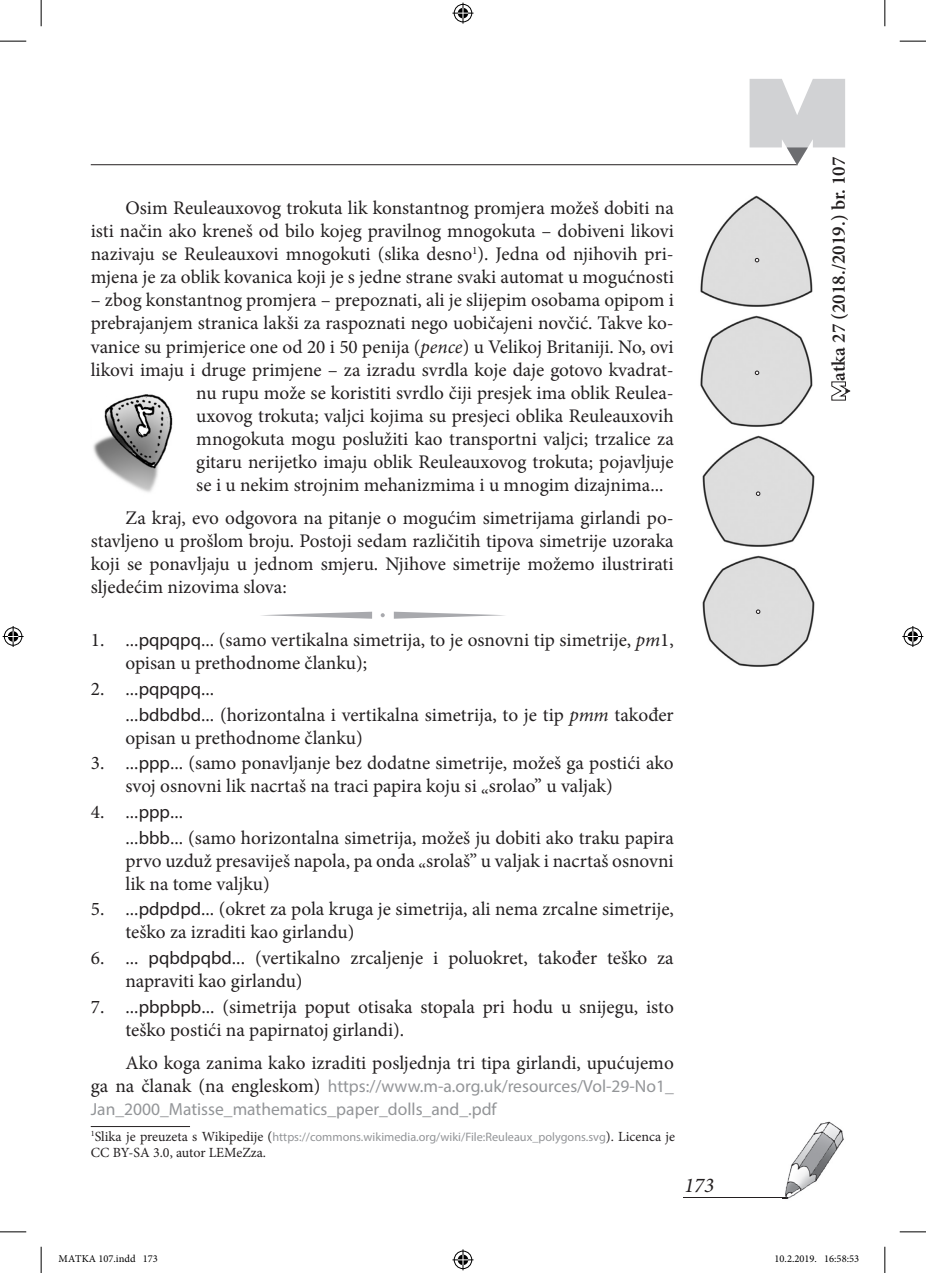
<style>
.page{position:relative;width:926px;height:1273px;background:#fff}
.page>*{position:absolute;margin:0;border:0;box-sizing:border-box;transform-origin:0 0}
.t1{font:italic 21px "Minion Pro";color:#231f20}
.t2{font:19.25px/23.1px "Minion Pro";color:#231f20}
.t3{font:600 19.25px "Minion Pro";color:#231f20}
.t4{font:17.5px/23.1px "Myriad Pro";color:#939598}
.fusnota{font:14px "Minion Pro";color:#231f20}
.fusnota-2{font:12.25px "Myriad Pro";color:#939598}
.t5{font:10.5px "Minion Pro";color:#000}
.s1{font-style:italic}
.s2{font-family:"Myriad Pro";font-size:18.38px}
.s3{font-family:"Minion Pro";font-size:19.25px;color:#231f20}
.s4{font-family:"Minion Pro";font-size:14px;color:#231f20}
</style>
<div class="page">
<hr style="left:91px;top:164px;width:706px;height:1px;background:#231f20">
<svg style="left:749px;top:79px;width:96px;height:86px"></svg>
<hr style="left:683px;top:1197px;width:104px;height:1px;background:#231f20">
<img style="left:782px;top:1121px;width:62px;height:78px">
<svg style="left:831px;top:381px;width:20px;height:20px"></svg>
<hr style="left:91px;top:1126px;width:99px;height:1px;background:#231f20">
<img style="left:702px;top:435px;width:113px;height:232px">
<svg style="left:756px;top:491px;width:4px;height:5px"></svg>
<svg style="left:756px;top:610px;width:4px;height:4px"></svg>
<img style="left:700px;top:195px;width:113px;height:232px">
<svg style="left:755px;top:258px;width:4px;height:4px"></svg>
<svg style="left:755px;top:371px;width:4px;height:4px"></svg>
<img style="left:93px;top:394px;width:80px;height:98px">
<svg style="left:261px;top:612px;width:111px;height:7px"></svg>
<svg style="left:394px;top:612px;width:111px;height:7px"></svg>
<svg style="left:381px;top:613px;width:4px;height:4px"></svg>
<svg style="left:0;top:41px;width:26px;height:1px"></svg>
<svg style="left:899px;top:41px;width:27px;height:1px"></svg>
<svg style="left:0;top:1231px;width:26px;height:1px"></svg>
<svg style="left:899px;top:1231px;width:27px;height:1px"></svg>
<svg style="left:41px;top:0;width:1px;height:26px"></svg>
<svg style="left:41px;top:1247px;width:1px;height:26px"></svg>
<svg style="left:884px;top:0;width:1px;height:26px"></svg>
<svg style="left:884px;top:1247px;width:1px;height:26px"></svg>
<svg style="left:452px;top:3px;width:21px;height:21px"></svg>
<svg style="left:452px;top:1249px;width:21px;height:21px"></svg>
<svg style="left:3px;top:626px;width:21px;height:21px"></svg>
<svg style="left:902px;top:626px;width:21px;height:21px"></svg>
<p class="t2" style="left:91px;top:196px;width:584px;text-align:justify;text-indent:35px">Osim Reuleauxovog trokuta lik konstantnog promjera možeš dobiti na isti način ako kreneš od bilo kojeg pravilnog mnogokuta – dobiveni likovi nazivaju se Reuleauxovi mnogokuti (slika desno<sup>1</sup>). Jedna od njihovih pri&shy;mjena je za oblik kovanica koji je s jedne strane svaki automat u mogućnosti</p>
<p class="t2" style="left:91px;top:289px;width:584px">– zbog konstantnog promjera – prepoznati, ali je slijepim osobama opipom i</p>
<p class="t2" style="left:91px;top:312px;width:584px">prebrajanjem stranica lakši za raspoznati nego uobičajeni novčić. Takve ko-</p>
<p class="t2" style="left:91px;top:335px;width:584px">vanice su primjerice one od 20 i 50 penija (<span class="s1">pence</span>) u Velikoj Britaniji. No, ovi</p>
<p class="t2" style="left:91px;top:358px;width:584px">likovi imaju i druge primjene – za izradu svrdla koje daje gotovo kvadrat-</p>
<p class="t2" style="left:196px;top:381px;width:479px">nu rupu može se koristiti svrdlo čiji presjek ima oblik Reulea-</p>
<p class="t2" style="left:196px;top:404px;width:479px">uxovog trokuta; valjci kojima su presjeci oblika Reuleauxovih</p>
<p class="t2" style="left:196px;top:427px;width:479px">mnogokuta mogu poslužiti kao transportni valjci; trzalice za</p>
<p class="t2" style="left:196px;top:450px;width:479px">gitaru nerijetko imaju oblik Reuleauxovog trokuta; pojavljuje</p>
<p class="t2" style="left:196px;top:473px;width:469px">se i u nekim strojnim mehanizmima i u mnogim dizajnima...</p>
<p class="t2" style="left:91px;top:506px;width:584px;text-align:justify;text-indent:35px">Za kraj, evo odgovora na pitanje o mogućim simetrijama girlandi po&shy;stavljeno u prošlom broju. Postoji sedam različitih tipova simetrije uzoraka koji se ponavljaju u jednom smjeru. Njihove simetrije možemo ilustrirati sljedećim nizovima slova:</p>
<p class="t2" style="left:125px;top:629px;width:550px;text-indent:-35px">1. ...<span class="s2">pqpqpq</span>... (samo vertikalna simetrija, to je osnovni tip simetrije, <span class="s1">pm</span>1, opisan u prethodnome članku);</p>
<p class="t2" style="left:91px;top:677px;width:125px">2. ...<span class="s2">pqpqpq</span>...</p>
<p class="t2" style="left:125px;top:703px;width:550px">...<span class="s2">bdbdbd</span>... (horizontalna i vertikalna simetrija, to je tip <span class="s1">pmm</span> također opisan u prethodnome članku)</p>
<p class="t2" style="left:125px;top:752px;width:550px;text-indent:-35px">3. ...<span class="s2">ppp</span>... (samo ponavljanje bez dodatne simetrije, možeš ga postići ako svoj osnovni lik nacrtaš na traci papira koju si</p>
<p class="t2" style="left:481px;top:785px;width:9px">“</p>
<p class="t2" style="left:489px;top:775px;width:125px">srolao” u valjak)</p>
<p class="t2" style="left:91px;top:800px;width:94px">4. ...<span class="s2">ppp</span>...</p>
<p class="t2" style="left:125px;top:826px;width:550px">...<span class="s2">bbb</span>... (samo horizontalna simetrija, možeš ju dobiti ako traku papira prvo uzduž presaviješ napola, pa onda</p>
<p class="t2" style="left:418px;top:859px;width:9px">“</p>
<p class="t2" style="left:426px;top:849px;width:249px">srolaš” u valjak i nacrtaš osnovni</p>
<p class="t2" style="left:125px;top:872px;width:146px">lik na tome valjku)</p>
<p class="t2" style="left:125px;top:898px;width:550px;text-indent:-35px">5. ...<span class="s2">pdpdpd</span>... (okret za pola kruga je simetrija, ali nema zrcalne simetrije, teško za izraditi kao girlandu)</p>
<p class="t2" style="left:125px;top:946px;width:549px;text-indent:-35px">6. ... <span class="s2">pqbdpqbd</span>... (vertikalno zrcaljenje i poluokret, također teško za napraviti kao girlandu)</p>
<p class="t2" style="left:125px;top:995px;width:550px;text-indent:-35px">7. ...<span class="s2">pbpbpb</span>... (simetrija poput otisaka stopala pri hodu u snijegu, isto teško postići na papirnatoj girlandi).</p>
<p class="t2" style="left:125px;top:1051px;width:550px">Ako koga zanima kako izraditi posljednja tri tipa girlandi, upućujemo</p>
<p class="t4" style="left:91px;top:1074px;width:584px"><span class="s3">ga na članak (na engleskom)</span> https://www.m-a.org.uk/resources/Vol-29-No1_<br>Jan_2000_Matisse_mathematics_paper_dolls_and_.pdf</p>
<p class="fusnota-2" style="left:91px;top:1129px;width:586px"><sup>1</sup><span class="s4">Slika je preuzeta s Wikipedije (</span>https://commons.wikimedia.org/wiki/File:Reuleaux_polygons.svg<span class="s4">). Licenca je</span></p>
<p class="fusnota" style="left:91px;top:1143px;width:177px">CC BY-SA 3.0, autor LEMeZza.</p>
<p class="t1" style="left:684px;top:1171px;width:32px">173</p>
<p class="t3" style="left:825px;top:381px;width:225px;rotate:-90deg">atka 27 (2018./2019.) br. 107</p>
<p class="t5" style="left:59px;top:1252px;width:101px">MATKA 107.indd 173</p>
<p class="t5" style="left:774px;top:1252px;width:86px">10.2.2019. 16:58:53</p>
</div>
